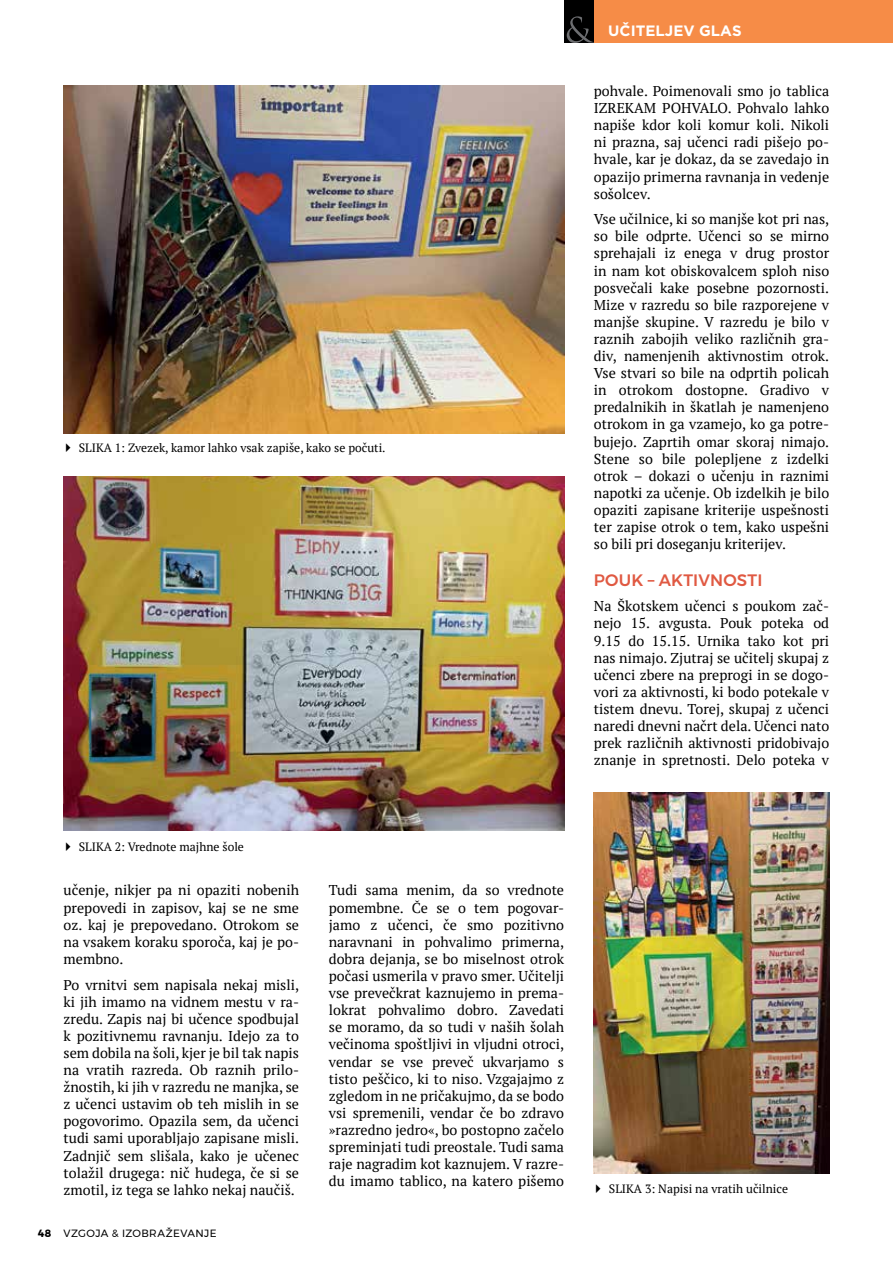
<style>
.page{position:relative;width:893px;height:1263px;background:#fff}
.page>*{position:absolute;margin:0;border:0;box-sizing:border-box;transform-origin:0 0}
.t1{font:500 16.5px "Montserrat";color:#e05942}
.t2{font:700 15px "Gotham";color:#fff}
.t3{font:14.25px/17.1px "PT Serif";color:#000;text-align:justify}
.t4{font:12px "PT Serif";color:#000}
.t5{font:10.5px "Montserrat";letter-spacing:.04em;color:#000}
.s1{font-weight:700}
</style>
<div class="page">
<div style="left:594px;top:0;width:299px;height:43px;background:#f68c47"></div>
<div style="left:564px;top:0;width:30px;height:43px;background:#000"></div>
<svg style="left:567px;top:16px;width:27px;height:27px"></svg>
<img style="left:64px;top:85px;width:500px;height:349px">
<img style="left:64px;top:476px;width:500px;height:355px">
<img style="left:594px;top:792px;width:235px;height:382px">
<p class="t4" style="left:79px;top:439px;width:308px">SLIKA 1: Zvezek, kamor lahko vsak zapiše, kako se počuti.</p>
<p class="t4" style="left:79px;top:839px;width:167px">SLIKA 2: Vrednote majhne šole</p>
<p class="t3" style="left:64px;top:882px;width:237px">učenje, nikjer pa ni opaziti nobenih prepovedi in zapisov, kaj se ne sme oz. kaj je prepovedano. Otrokom se na vsakem koraku sporoča, kaj je po&shy;membno.</p>
<p class="t3" style="left:64px;top:976px;width:237px">Po vrnitvi sem napisala nekaj misli, ki jih imamo na vidnem mestu v ra&shy;zredu. Zapis naj bi učence spodbujal k pozitivnemu ravnanju. Idejo za to sem dobila na šoli, kjer je bil tak napis na vratih razreda. Ob raznih prilo&shy;žnostih, ki jih v razredu ne manjka, se z učenci ustavim ob teh mislih in se pogovorimo. Opazila sem, da učenci tudi sami uporabljajo zapisane misli.<br>Zadnjič sem slišala, kako je učenec tolažil drugega: nič hudega, če si se zmotil, iz tega se lahko nekaj naučiš.</p>
<p class="t5" style="left:38px;top:1225px;width:178px"><span class="s1">48</span> VZGOJA &amp; IZOBRAŽEVANJE</p>
<p class="t3" style="left:329px;top:882px;width:237px">Tudi sama menim, da so vrednote pomembne. Če se o tem pogovar&shy;jamo z učenci, če smo pozitivno naravnani in pohvalimo primerna, dobra dejanja, se bo miselnost otrok počasi usmerila v pravo smer. Učitelji vse prevečkrat kaznujemo in prema&shy;lokrat pohvalimo dobro. Zavedati se moramo, da so tudi v naših šolah večinoma spoštljivi in vljudni otroci, vendar se vse preveč ukvarjamo s tisto peščico, ki to niso. Vzgajajmo z zgledom in ne pričakujmo, da se bodo vsi spremenili, vendar če bo zdravo »razredno jedro«, bo postopno začelo spreminjati tudi preostale. Tudi sama raje nagradim kot kaznujem. V razre&shy;du imamo tablico, na katero pišemo</p>
<p class="t2" style="left:608px;top:22px;width:135px">UČITELJEV GLAS</p>
<p class="t3" style="left:594px;top:82px;width:237px">pohvale. Poimenovali smo jo tablica IZREKAM POHVALO. Pohvalo lahko napiše kdor koli komur koli. Nikoli ni prazna, saj učenci radi pišejo po&shy;hvale, kar je dokaz, da se zavedajo in opazijo primerna ravnanja in vedenje sošolcev.</p>
<p class="t3" style="left:594px;top:210px;width:237px">Vse učilnice, ki so manjše kot pri nas, so bile odprte. Učenci so se mirno sprehajali iz enega v drug prostor in nam kot obiskovalcem sploh niso posvečali kake posebne pozornosti.<br>Mize v razredu so bile razporejene v manjše skupine. V razredu je bilo v raznih zabojih veliko različnih gra&shy;div, namenjenih aktivnostim otrok.<br>Vse stvari so bile na odprtih policah in otrokom dostopne. Gradivo v predalnikih in škatlah je namenjeno otrokom in ga vzamejo, ko ga potre&shy;bujejo. Zaprtih omar skoraj nimajo.<br>Stene so bile polepljene z izdelki otrok – dokazi o učenju in raznimi napotki za učenje. Ob izdelkih je bilo opaziti zapisane kriterije uspešnosti ter zapise otrok o tem, kako uspešni so bili pri doseganju kriterijev.</p>
<p class="t1" style="left:594px;top:567px;width:13px">POU</p>
<p class="t1" style="left:631px;top:567px;width:63px">K – AKTIVNOSTI</p>
<p class="t3" style="left:594px;top:597px;width:237px">Na Škotskem učenci s poukom zač&shy;nejo 15. avgusta. Pouk poteka od 9.15 do 15.15. Urnika tako kot pri nas nimajo. Zjutraj se učitelj skupaj z učenci zbere na preprogi in se dogo&shy;vori za aktivnosti, ki bodo potekale v tistem dnevu. Torej, skupaj z učenci naredi dnevni načrt dela. Učenci nato prek različnih aktivnosti pridobivajo znanje in spretnosti. Delo poteka v</p>
<p class="t4" style="left:609px;top:1181px;width:181px">SLIKA 3: Napisi na vratih učilnice</p>
</div>
